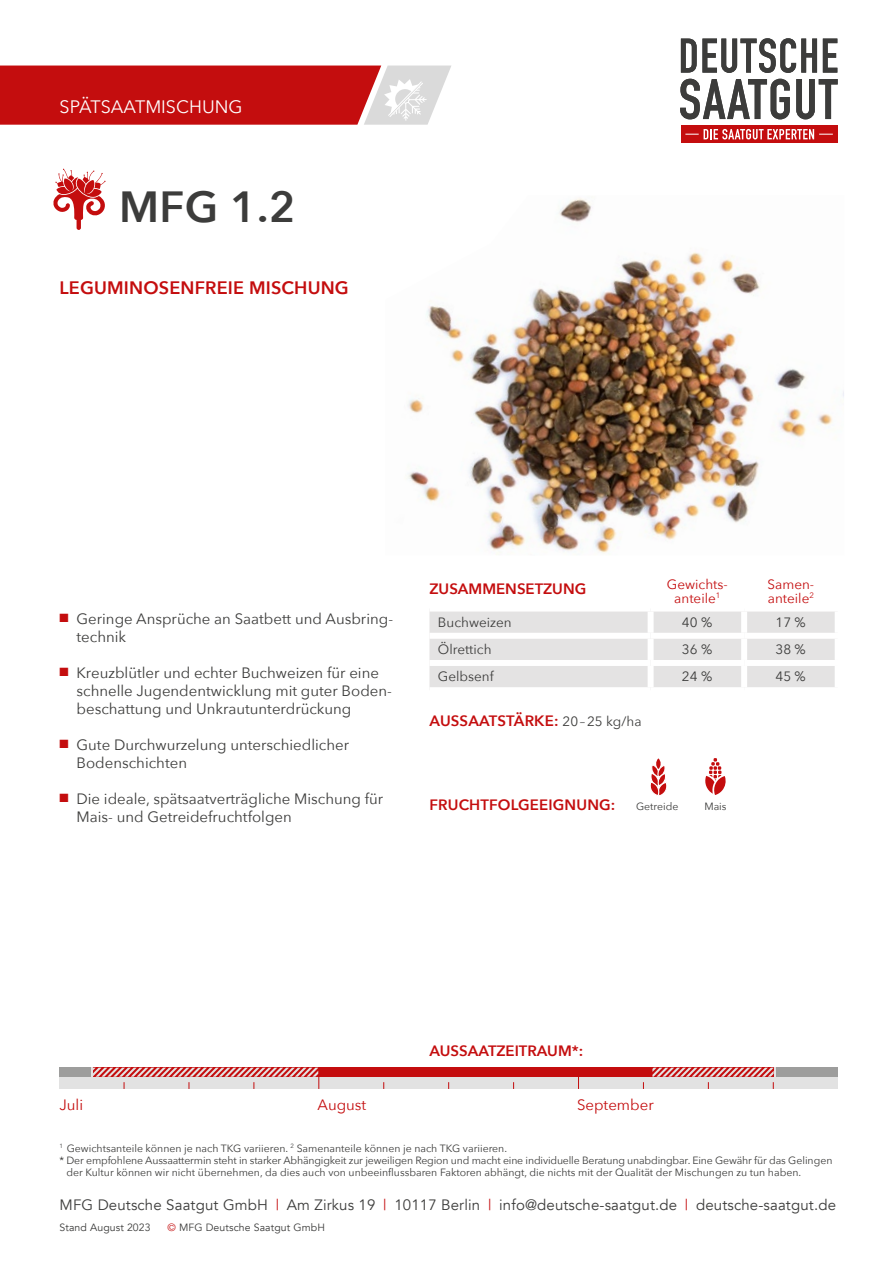
<style>
.page{position:relative;width:893px;height:1263px;background:#fff}
.page>*{position:absolute;margin:0;border:0;box-sizing:border-box;transform-origin:0 0}
.t1{font:600 43.5px "Avenir Next";color:#3c3c3b}
.t2{font:600 18px "Avenir Next";letter-spacing:.01em;color:#c40d0e}
.t3{font:18px "Avenir Next";color:#fff}
.t4{font:15px/18px "Avenir Next";color:#3c3c3b}
.t5{font:15px "Avenir";letter-spacing:.01em;color:#3c3c3b}
.t6{font:600 15px "Avenir Next";color:#c40d0e}
.t7{font:15px "Avenir Next";color:#c40d0e}
.t8{font:13.5px "Avenir Next";color:#3c3c3b}
.t9{font:13.5px/13.5px "Avenir Next";color:#c40d0e;text-align:center}
.t10{font:10.5px "Avenir Next";color:#3c3c3b}
.t11{font:10.5px "Avenir";letter-spacing:.01em;color:#3c3c3b}
.s1{color:#c40d0e}
.s2{font-weight:400;font-size:13.5px;color:#3c3c3b}
</style>
<div class="page">
<svg style="left:681px;top:38px;width:136px;height:35px"></svg>
<svg style="left:823px;top:39px;width:14px;height:34px"></svg>
<svg style="left:680px;top:79px;width:110px;height:40px"></svg>
<svg style="left:796px;top:79px;width:42px;height:40px"></svg>
<div style="left:681px;top:125px;width:156px;height:18px;background:#c40d0e"></div>
<svg style="left:685px;top:129px;width:148px;height:10px"></svg>
<svg style="left:53px;top:169px;width:53px;height:61px"></svg>
<div style="left:429px;top:611px;width:406px;height:76px;background:#e4e3e3"></div>
<div style="left:429px;top:633px;width:222px;height:6px;background:#fff"></div>
<div style="left:651px;top:633px;width:93px;height:6px;background:#fff"></div>
<div style="left:744px;top:633px;width:97px;height:6px;background:#fff"></div>
<div style="left:429px;top:660px;width:222px;height:6px;background:#fff"></div>
<div style="left:651px;top:660px;width:93px;height:6px;background:#fff"></div>
<div style="left:744px;top:660px;width:97px;height:6px;background:#fff"></div>
<div style="left:648px;top:611px;width:6px;height:22px;background:#fff"></div>
<div style="left:741px;top:611px;width:6px;height:22px;background:#fff"></div>
<div style="left:648px;top:639px;width:6px;height:21px;background:#fff"></div>
<div style="left:741px;top:639px;width:6px;height:21px;background:#fff"></div>
<div style="left:648px;top:666px;width:6px;height:21px;background:#fff"></div>
<div style="left:741px;top:666px;width:6px;height:21px;background:#fff"></div>
<svg style="left:650px;top:758px;width:17px;height:38px"></svg>
<svg style="left:705px;top:758px;width:21px;height:37px"></svg>
<img style="left:408px;top:198px;width:436px;height:357px">
<div style="left:60px;top:1068px;width:778px;height:21px;background:#e2e2e2"></div>
<svg style="left:578px;top:1077px;width:1px;height:12px"></svg>
<div style="left:60px;top:1068px;width:31px;height:9px;background:#9d9d9c"></div>
<div style="left:93px;top:1068px;width:681px;height:9px;background:#c40d0e"></div>
<div style="left:776px;top:1068px;width:62px;height:9px;background:#9d9d9c"></div>
<svg style="left:93px;top:1068px;width:226px;height:21px"></svg>
<svg style="left:652px;top:1068px;width:122px;height:21px"></svg>
<svg style="left:0;top:66px;width:451px;height:59px;background:#ca3536"></svg>
<h2 class="t3" style="left:60px;top:97px;width:185px">SPÄTSAATMISCHUNG</h2>
<h1 class="t1" style="left:119px;top:181px;width:178px">MFG 1.2</h1>
<h2 class="t2" style="left:60px;top:277px;width:291px">LEGUMINOSENFREIE MISCHUNG</h2>
<h3 class="t4" style="left:77px;top:610px;width:318px;text-indent:-17px"><span class="s1">■</span> Geringe Ansprüche an Saatbett und Ausbring&shy;technik</h3>
<h3 class="t4" style="left:77px;top:664px;width:317px;text-indent:-17px"><span class="s1">■</span> Kreuzblütler und echter Buchweizen für eine schnelle Jugendentwicklung mit guter Boden&shy;beschattung und Unkrautunterdrückung</h3>
<h3 class="t4" style="left:77px;top:736px;width:274px;text-indent:-17px"><span class="s1">■</span> Gute Durchwurzelung unterschiedlicher<br>Bodenschichten</h3>
<h3 class="t4" style="left:77px;top:790px;width:308px;text-indent:-17px"><span class="s1">■</span> Die ideale, spätsaatverträgliche Mischung für<br>Mais- und Getreidefruchtfolgen</h3>
<h3 class="t6" style="left:429px;top:580px;width:158px">ZUSAMMENSETZUNG</h3>
<p class="t9" style="left:667px;top:578px;width:62px">Gewichts&shy;anteile<sup>1</sup></p>
<p class="t9" style="left:768px;top:578px;width:48px;text-align:left">Samen&shy;anteile<sup>2</sup></p>
<p class="t8" style="left:438px;top:615px;width:75px">Buchweizen</p>
<p class="t8" style="left:682px;top:615px;width:32px">40 %</p>
<p class="t8" style="left:775px;top:615px;width:32px">17 %</p>
<p class="t8" style="left:438px;top:642px;width:55px">Ölrettich</p>
<p class="t8" style="left:682px;top:642px;width:32px">36 %</p>
<p class="t8" style="left:775px;top:642px;width:32px">38 %</p>
<p class="t8" style="left:438px;top:669px;width:57px">Gelbsenf</p>
<p class="t8" style="left:682px;top:669px;width:32px">24 %</p>
<p class="t8" style="left:775px;top:669px;width:32px">45 %</p>
<h3 class="t6" style="left:429px;top:712px;width:214px">AUSSAATSTÄRKE: <span class="s2">20 – 25 kg/ha</span></h3>
<h3 class="t6" style="left:429px;top:796px;width:187px">FRUCHTFOLGEEIGNUNG:</h3>
<p class="t10" style="left:636px;top:800px;width:44px">Getreide</p>
<p class="t10" style="left:704px;top:800px;width:24px">Mais</p>
<h3 class="t6" style="left:429px;top:1042px;width:155px">AUSSAATZEITRAUM*:</h3>
<h3 class="t7" style="left:59px;top:1096px;width:25px">Juli</h3>
<h3 class="t7" style="left:317px;top:1096px;width:50px">August</h3>
<h3 class="t7" style="left:577px;top:1096px;width:78px">September</h3>
<p class="t10" style="left:60px;top:1142px;width:449px"><sup>1</sup> Gewichtsanteile können je nach TKG variieren. <sup>2</sup> Samenanteile können je nach TKG variieren.</p>
<p class="t10" style="left:60px;top:1154px;width:774px">* Der empfohlene Aussaattermin steht in starker Abhängigkeit zur jeweiligen Region und macht eine individuelle Beratung unabdingbar. Eine Gewähr für das Gelingen</p>
<p class="t10" style="left:66px;top:1163px;width:736px">der Kultur können wir nicht übernehmen, da dies auch von unbeeinflussbaren Faktoren abhängt, die nichts mit der Qualität der Mischungen zu tun haben.</p>
<h3 class="t5" style="left:60px;top:1198px;width:778px">MFG Deutsche Saatgut GmbH <span class="s1">|</span> Am Zirkus 19 <span class="s1">|</span> 10117 Berlin <span class="s1">|</span> info@deutsche-saatgut.de <span class="s1">|</span> deutsche-saatgut.de</h3>
<p class="t11" style="left:60px;top:1223px;width:93px">Stand August 2023</p>
<p class="t11" style="left:168px;top:1223px;width:159px"><span class="s1">©</span> MFG Deutsche Saatgut GmbH</p>
</div>
